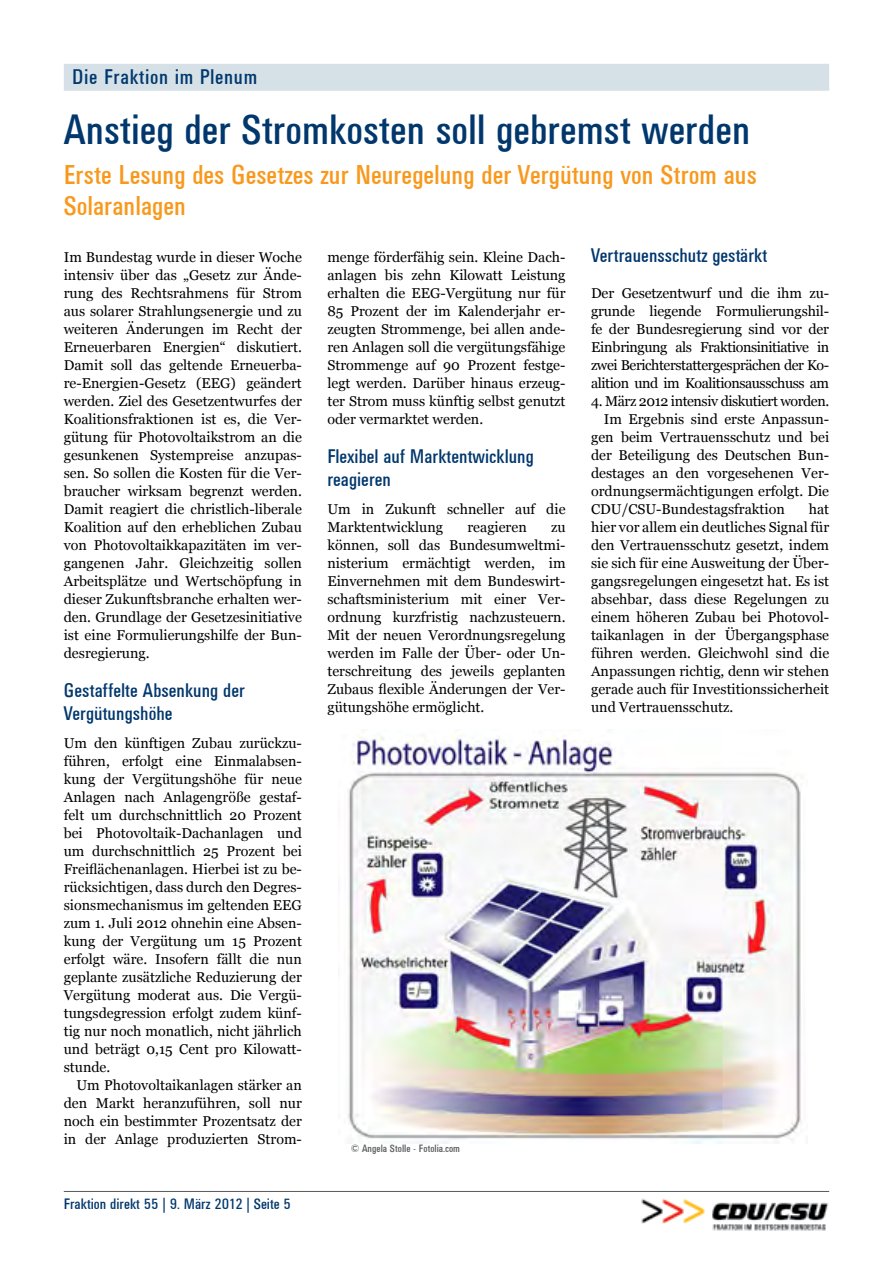
<style>
.page{position:relative;width:893px;height:1263px;background:#fff}
.page>*{position:absolute;margin:0;border:0;box-sizing:border-box;transform-origin:0 0}
.t1{font:42px "Univers Condensed BSK";color:#00376d}
.t2{font:27px/31.5px "Univers Condensed BSK";color:#f8991d}
.t3{font:21px "Univers Condensed BSK";letter-spacing:.03em;color:#00376d}
.t4{font:19.5px/22.5px "Univers Condensed BSK";color:#00376d}
.t5{font:15px "Univers Condensed BSK";color:#00376d}
.t6{font:14.25px/18px "Georgia";color:#000;text-align:justify}
.t7{font:14.25px "Georgia";letter-spacing:-.03em;color:#000}
.t8{font:10.5px "Univers Condensed BSK";color:#58595b}
</style>
<div class="page">
<img style="left:641px;top:1198px;width:188px;height:33px">
<hr style="left:64px;top:1191px;width:765px;height:1px;background:#58595b">
<div style="left:64px;top:64px;width:765px;height:27px;background:#d6e1e7"></div>
<img style="left:348px;top:734px;width:455px;height:410px">
<h3 class="t3" style="left:72px;top:66px;width:186px">Die Fraktion im Plenum</h3>
<h1 class="t1" style="left:64px;top:107px;width:688px">Anstieg der Stromkosten soll gebremst werden</h1>
<h2 class="t2" style="left:64px;top:160px;width:695px">Erste Lesung des Gesetzes zur Neuregelung der Vergütung von Strom aus<br>Solaranlagen</h2>
<p class="t6" style="left:64px;top:248px;width:240px">Im Bundestag wurde in dieser Woche intensiv über das „Gesetz zur Ände&shy;rung des Rechtsrahmens für Strom aus solarer Strahlungsenergie und zu weiteren Änderungen im Recht der Erneuerbaren Energien“ diskutiert.<br>Damit soll das geltende Erneuerba&shy;re-Energien-Gesetz (EEG) geändert werden. Ziel des Gesetzentwurfes der Koalitionsfraktionen ist es, die Ver&shy;gütung für Photovoltaikstrom an die gesunkenen Systempreise anzupas&shy;sen. So sollen die Kosten für die Ver&shy;braucher wirksam begrenzt werden.<br>Damit reagiert die christlich-liberale Koalition auf den erheblichen Zubau von Photovoltaikkapazitäten im ver&shy;gangenen Jahr. Gleichzeitig sollen Arbeitsplätze und Wertschöpfung in dieser Zukunftsbranche erhalten wer&shy;den. Grundlage der Gesetzesinitiative ist eine Formulierungshilfe der Bun&shy;desregierung.</p>
<h3 class="t4" style="left:64px;top:680px;width:183px">Gestaffelte Absenkung der<br>Vergütungshöhe</h3>
<p class="t6" style="left:64px;top:734px;width:240px">Um den künftigen Zubau zurückzu&shy;führen, erfolgt eine Einmalabsen&shy;kung der Vergütungshöhe für neue Anlagen nach Anlagengröße gestaf&shy;felt um durchschnittlich 20 Prozent bei Photovoltaik-Dachanlagen und um durchschnittlich 25 Prozent bei Freiflächenanlagen. Hierbei ist zu be&shy;rücksichtigen, dass durch den Degres&shy;sionsmechanismus im geltenden EEG zum 1. Juli 2012 ohnehin eine Absen&shy;kung der Vergütung um 15 Prozent erfolgt wäre. Insofern fällt die nun geplante zusätzliche Reduzierung der Vergütung moderat aus. Die Vergü&shy;tungsdegression erfolgt zudem künf&shy;tig nur noch monatlich, nicht jährlich und beträgt 0,15 Cent pro Kilowatt&shy;stunde.</p>
<p class="t6" style="left:64px;top:1076px;width:240px;text-indent:13px">Um Photovoltaikanlagen stärker an den Markt heranzuführen, soll nur noch ein bestimmter Prozentsatz der in der Anlage produzierten Strom-</p>
<p class="t5" style="left:64px;top:1196px;width:229px">Fraktion direkt 55 | 9. März 2012 | Seite 5</p>
<p class="t6" style="left:327px;top:248px;width:240px">menge förderfähig sein. Kleine Dach&shy;anlagen bis zehn Kilowatt Leistung erhalten die EEG-Vergütung nur für 85 Prozent der im Kalenderjahr er&shy;zeugten Strommenge, bei allen ande&shy;ren Anlagen soll die vergütungsfähige Strommenge auf 90 Prozent festge&shy;legt werden. Darüber hinaus erzeug&shy;ter Strom muss künftig selbst genutzt oder vermarktet werden.</p>
<h3 class="t4" style="left:327px;top:446px;width:208px">Flexibel auf Marktentwicklung reagieren</h3>
<p class="t6" style="left:327px;top:500px;width:240px">Um in Zukunft schneller auf die<br>Marktentwicklung</p>
<p class="t6" style="left:467px;top:518px;width:61px">reagieren</p>
<p class="t6" style="left:327px;top:518px;width:240px;text-indent:224px">zu können, soll das Bundesumweltmi&shy;nisterium ermächtigt werden, im Einvernehmen mit dem Bundeswirt&shy;schaftsministerium mit einer Ver&shy;ordnung kurzfristig nachzusteuern.<br>Mit der neuen Verordnungsregelung werden im Falle der Über- oder Un&shy;terschreitung des jeweils geplanten Zubaus flexible Änderungen der Ver&shy;gütungshöhe ermöglicht.</p>
<h3 class="t4" style="left:591px;top:245px;width:178px">Vertrauensschutz gestärkt</h3>
<p class="t6" style="left:591px;top:284px;width:240px">Der Gesetzentwurf und die ihm zu&shy;grunde liegende Formulierungshil&shy;fe der Bundesregierung sind vor der Einbringung als Fraktionsinitiative in zwei Berichterstattergesprächen der Ko&shy;alition und im Koalitionsausschuss am</p>
<p class="t7" style="left:591px;top:393px;width:240px">4. März 2012 intensiv diskutiert worden.</p>
<p class="t6" style="left:604px;top:410px;width:227px">Im Ergebnis sind erste Anpassun-</p>
<p class="t6" style="left:591px;top:428px;width:240px">gen beim Vertrauensschutz und bei</p>
<p class="t6" style="left:591px;top:446px;width:240px">der Beteiligung des Deutschen Bun-</p>
<p class="t6" style="left:591px;top:464px;width:240px">destages an den vorgesehenen Ver-</p>
<p class="t6" style="left:591px;top:482px;width:240px">ordnungsermächtigungen erfolgt. Die</p>
<p class="t6" style="left:591px;top:500px;width:195px">CDU/CSU-Bundestagsfraktion</p>
<p class="t6" style="left:591px;top:500px;width:240px;text-indent:218px">hat hier vor allem ein deutliches Signal für den Vertrauensschutz gesetzt, indem sie sich für eine Ausweitung der Über&shy;gangsregelungen eingesetzt hat. Es ist absehbar, dass diese Regelungen zu einem höheren Zubau bei Photovol&shy;taikanlagen in der Übergangsphase führen werden. Gleichwohl sind die Anpassungen richtig, denn wir stehen gerade auch für Investitionssicherheit und Vertrauensschutz.</p>
<p class="t8" style="left:351px;top:1143px;width:111px">© Angela Stolle - Fotolia.com</p>
</div>
